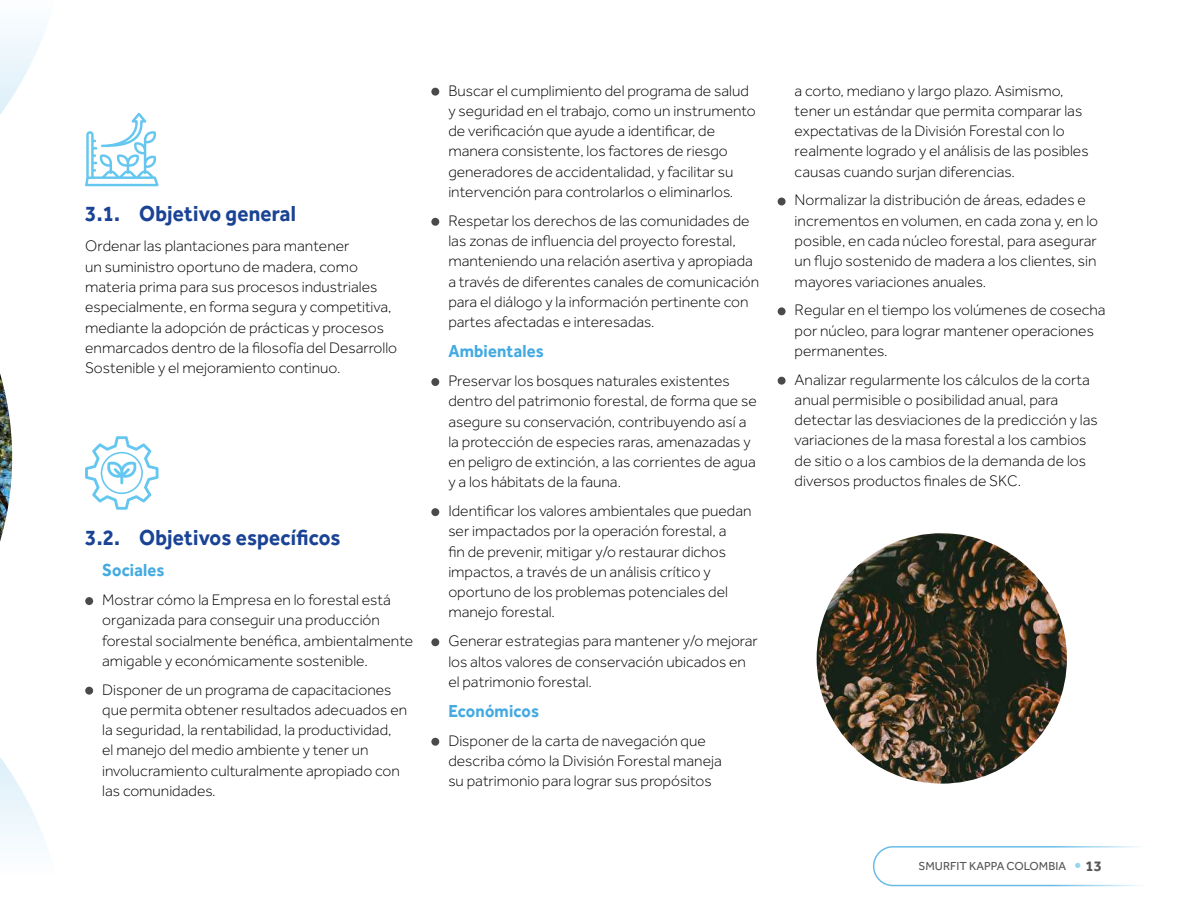
<style>
.page{position:relative;width:1191px;height:915px;background:#fff}
.page>*{position:absolute;margin:0;border:0;box-sizing:border-box;transform-origin:0 0}
.t1{font:700 22.5px "Effra";letter-spacing:.01em;color:#1a4395;scale:.92 1}
.t2{font:700 18px "Effra";letter-spacing:.01em;color:#44aae1;scale:.92 1}
.t3{font:300 15.75px/20.2px "Effra";color:#000}
.t4{font:700 15px "Effra";color:#575756}
.t5{font:12px "Effra";color:#575756}
</style>
<div class="page">
<svg style="left:0;top:757px;width:46px;height:87px"></svg>
<img style="left:0;top:373px;width:12px;height:169px">
<img style="left:816px;top:533px;width:251px;height:250px;border-radius:125px">
<svg style="left:0;top:29px;width:45px;height:86px"></svg>
<div style="left:85px;top:597px;width:8px;height:8px;background:#4a4a49;border-radius:50%"></div>
<div style="left:85px;top:686px;width:8px;height:8px;background:#4a4a49;border-radius:50%"></div>
<div style="left:431px;top:88px;width:8px;height:8px;background:#4a4a49;border-radius:50%"></div>
<div style="left:431px;top:218px;width:8px;height:8px;background:#4a4a49;border-radius:50%"></div>
<div style="left:431px;top:378px;width:8px;height:8px;background:#4a4a49;border-radius:50%"></div>
<div style="left:431px;top:508px;width:8px;height:8px;background:#4a4a49;border-radius:50%"></div>
<div style="left:431px;top:638px;width:8px;height:8px;background:#4a4a49;border-radius:50%"></div>
<div style="left:431px;top:737px;width:8px;height:8px;background:#4a4a49;border-radius:50%"></div>
<div style="left:777px;top:197px;width:8px;height:8px;background:#4a4a49;border-radius:50%"></div>
<div style="left:777px;top:307px;width:8px;height:8px;background:#4a4a49;border-radius:50%"></div>
<div style="left:777px;top:376px;width:8px;height:8px;background:#4a4a49;border-radius:50%"></div>
<svg style="left:85px;top:113px;width:74px;height:73px"></svg>
<svg style="left:85px;top:436px;width:73px;height:73px"></svg>
<svg style="left:872px;top:846px;width:269px;height:40px"></svg>
<h1 class="t1" style="left:85px;top:200px;width:231px">3.1. Objetivo general</h1>
<p class="t3" style="left:85px;top:236px;width:313px">Ordenar las plantaciones para mantener<br>un suministro oportuno de madera, como materia prima para sus procesos industriales especialmente, en forma segura y competitiva, mediante la adopción de prácticas y procesos enmarcados dentro de la filosofía del Desarrollo Sostenible y el mejoramiento continuo.</p>
<h1 class="t1" style="left:85px;top:523px;width:279px">3.2. Objetivos específicos</h1>
<p class="t2" style="left:102px;top:559px;width:69px">Sociales</p>
<p class="t3" style="left:102px;top:589px;width:313px">Mostrar cómo la Empresa en lo forestal está organizada para conseguir una producción forestal socialmente benéfica, ambientalmente amigable y económicamente sostenible.</p>
<p class="t3" style="left:102px;top:679px;width:306px">Disponer de un programa de capacitaciones que permita obtener resultados adecuados en la seguridad, la rentabilidad, la productividad,<br>el manejo del medio ambiente y tener un involucramiento culturalmente apropiado con las comunidades.</p>
<p class="t3" style="left:448px;top:80px;width:309px">Buscar el cumplimiento del programa de salud y seguridad en el trabajo, como un instrumento de verificación que ayude a identificar, de manera consistente, los factores de riesgo generadores de accidentalidad, y facilitar su intervención para controlarlos o eliminarlos.</p>
<p class="t3" style="left:448px;top:210px;width:312px">Respetar los derechos de las comunidades de las zonas de influencia del proyecto forestal, manteniendo una relación asertiva y apropiada a través de diferentes canales de comunicación para el diálogo y la información pertinente con partes afectadas e interesadas.</p>
<p class="t2" style="left:448px;top:340px;width:105px">Ambientales</p>
<p class="t3" style="left:448px;top:370px;width:310px">Preservar los bosques naturales existentes dentro del patrimonio forestal, de forma que se asegure su conservación, contribuyendo así a la protección de especies raras, amenazadas y en peligro de extinción, a las corrientes de agua y a los hábitats de la fauna.</p>
<p class="t3" style="left:448px;top:500px;width:305px">Identificar los valores ambientales que puedan ser impactados por la operación forestal, a<br>fin de prevenir, mitigar y/o restaurar dichos impactos, a través de un análisis crítico y oportuno de los problemas potenciales del manejo forestal.</p>
<p class="t3" style="left:448px;top:630px;width:311px">Generar estrategias para mantener y/o mejorar los altos valores de conservación ubicados en el patrimonio forestal.</p>
<p class="t2" style="left:448px;top:699px;width:100px">Económicos</p>
<p class="t3" style="left:448px;top:730px;width:275px">Disponer de la carta de navegación que describa cómo la División Forestal maneja su patrimonio para lograr sus propósitos</p>
<p class="t3" style="left:794px;top:80px;width:295px">a corto, mediano y largo plazo. Asimismo, tener un estándar que permita comparar las expectativas de la División Forestal con lo realmente logrado y el análisis de las posibles causas cuando surjan diferencias.</p>
<p class="t3" style="left:794px;top:190px;width:305px">Normalizar la distribución de áreas, edades e incrementos en volumen, en cada zona y, en lo posible, en cada núcleo forestal, para asegurar un flujo sostenido de madera a los clientes, sin mayores variaciones anuales.</p>
<p class="t3" style="left:794px;top:300px;width:312px">Regular en el tiempo los volúmenes de cosecha por núcleo, para lograr mantener operaciones permanentes.</p>
<p class="t3" style="left:794px;top:369px;width:305px">Analizar regularmente los cálculos de la corta anual permisible o posibilidad anual, para detectar las desviaciones de la predicción y las variaciones de la masa forestal a los cambios de sitio o a los cambios de la demanda de los diversos productos finales de SKC.</p>
<p class="t5" style="left:918px;top:858px;width:149px">SMURFIT KAPPA COLOMBIA</p>
<p class="t4" style="left:1085px;top:856px;width:18px">13</p>
</div>
